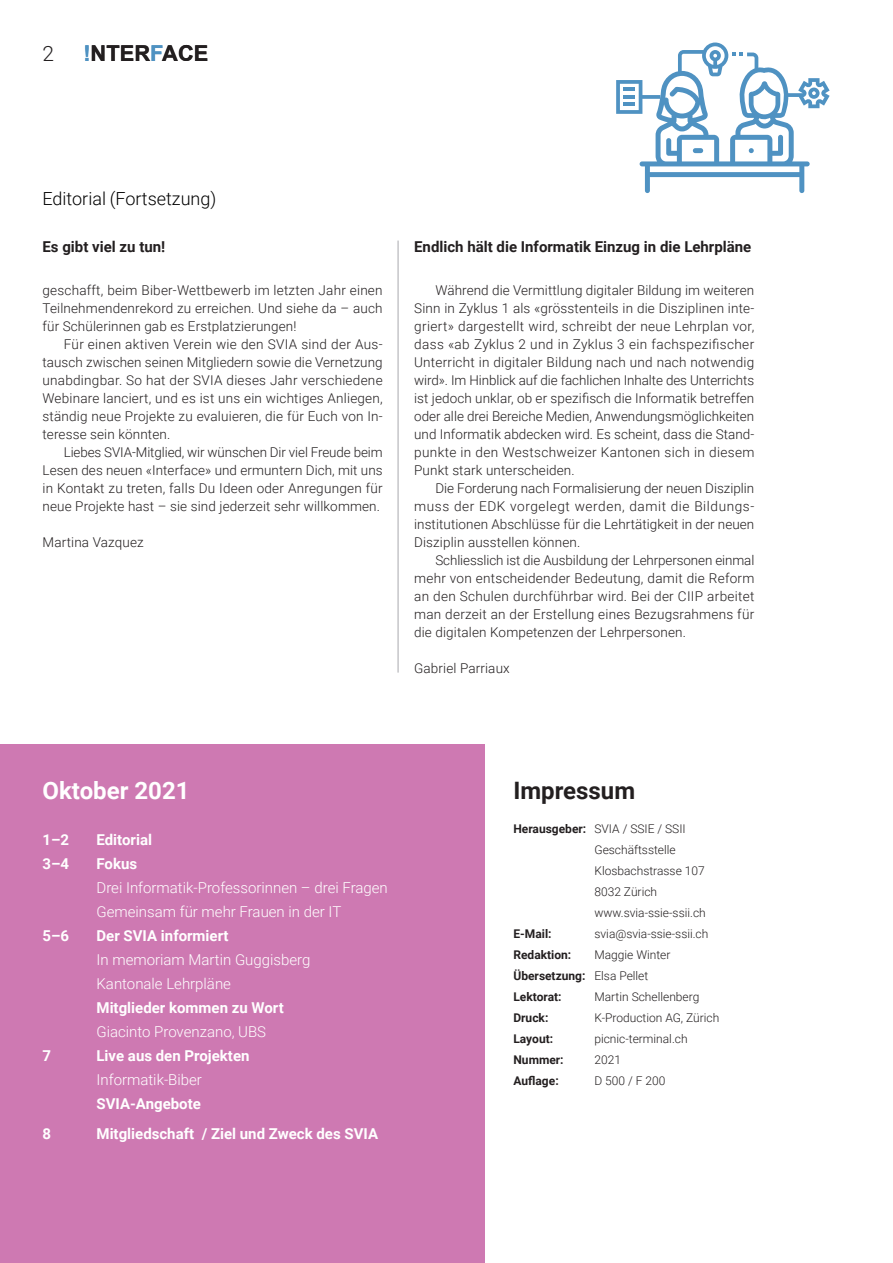
<style>
.page{position:relative;width:893px;height:1263px;background:#fff}
.page>*{position:absolute;margin:0;border:0;box-sizing:border-box;transform-origin:0 0}
.t1{font:700 24px "Roboto";color:#fff}
.t2{font:700 24px "Roboto";color:#231f20}
.t3{font:700 21.9px "Arial";color:#231f20}
.t4{font:300 21px "Roboto";color:#231f20}
.t5{font:300 18px "Roboto";color:#000}
.t6{font:300 15px/24px "Roboto";color:#fff}
.t7{font:700 15px "Roboto";color:#fff}
.t8{font:700 15px "Roboto";color:#231f20}
.t9{font:300 13.5px/18px "Roboto";letter-spacing:.01em;color:#231f20;text-align:justify}
.t10{font:300 12px/21px "Roboto";color:#231f20}
.t11{font:700 12px "Roboto";color:#231f20}
.s1{color:#4f92c2}
.s2{font-weight:700}
</style>
<div class="page">
<div style="left:0;top:745px;width:485px;height:518px;background:#ce79b2"></div>
<hr style="left:398px;top:241px;width:1px;height:432px;background:#a8a9ad">
<svg style="left:616px;top:43px;width:214px;height:150px"></svg>
<h3 class="t4" style="left:43px;top:38px;width:13px">2</h3>
<h2 class="t3" style="left:83px;top:38px;width:126px"><span class="s1">!</span>NTER<span class="s1">F</span>ACE</h2>
<h3 class="t5" style="left:43px;top:186px;width:175px">Editorial (Fortsetzung)</h3>
<p class="t8" style="left:43px;top:236px;width:124px">Es gibt viel zu tun!</p>
<p class="t9" style="left:43px;top:280px;width:342px">geschafft, beim Biber-Wettbewerb im letzten Jahr einen Teilnehmendenrekord zu erreichen. Und siehe da – auch für Schülerinnen gab es Erstplatzierungen!</p>
<p class="t9" style="left:43px;top:334px;width:342px;text-indent:21px">Für einen aktiven Verein wie den SVIA sind der Aus&shy;tausch zwischen seinen Mitgliedern sowie die Vernetzung unabdingbar. So hat der SVIA dieses Jahr verschiedene Webinare lanciert, und es ist uns ein wichtiges Anliegen, ständig neue Projekte zu evaluieren, die für Euch von In&shy;teresse sein könnten.</p>
<p class="t9" style="left:43px;top:442px;width:342px;text-indent:21px">Liebes SVIA-Mitglied, wir wünschen Dir viel Freude beim Lesen des neuen «Interface» und ermuntern Dich, mit uns in Kontakt zu treten, falls Du Ideen oder Anregungen für neue Projekte hast – sie sind jederzeit sehr willkommen.</p>
<p class="t9" style="left:43px;top:532px;width:103px">Martina Vazquez</p>
<p class="t8" style="left:414px;top:236px;width:339px">Endlich hält die Informatik Einzug in die Lehrpläne</p>
<p class="t9" style="left:414px;top:280px;width:342px;text-indent:21px">Während die Vermittlung digitaler Bildung im weiteren Sinn in Zyklus 1 als «grösstenteils in die Disziplinen inte&shy;griert» dargestellt wird, schreibt der neue Lehrplan vor, dass «ab Zyklus 2 und in Zyklus 3 ein fachspezifischer Unterricht in digitaler Bildung nach und nach notwendig wird». Im Hinblick auf die fachlichen Inhalte des Unterrichts ist jedoch unklar, ob er spezifisch die Informatik betreffen oder alle drei Bereiche Medien, Anwendungsmöglichkeiten und Informatik abdecken wird. Es scheint, dass die Stand&shy;punkte in den Westschweizer Kantonen sich in diesem Punkt stark unterscheiden.</p>
<p class="t9" style="left:414px;top:478px;width:342px;text-indent:21px">Die Forderung nach Formalisierung der neuen Disziplin muss der EDK vorgelegt werden, damit die Bildungs&shy;institutionen Abschlüsse für die Lehrtätigkeit in der neuen Disziplin ausstellen können.</p>
<p class="t9" style="left:414px;top:550px;width:342px;text-indent:21px">Schliesslich ist die Ausbildung der Lehrpersonen einmal mehr von entscheidender Bedeutung, damit die Reform an den Schulen durchführbar wird. Bei der CIIP arbeitet man derzeit an der Erstellung eines Bezugsrahmens für die digitalen Kompetenzen der Lehrpersonen.</p>
<p class="t9" style="left:414px;top:658px;width:97px">Gabriel Parriaux</p>
<h1 class="t1" style="left:43px;top:773px;width:149px">Oktober 2021</h1>
<p class="t7" style="left:43px;top:829px;width:28px">1–2</p>
<p class="t7" style="left:97px;top:829px;width:57px">Editorial</p>
<p class="t7" style="left:43px;top:853px;width:28px">3–4</p>
<p class="t7" style="left:97px;top:853px;width:42px">Fokus</p>
<p class="t6" style="left:97px;top:875px;width:293px">Drei Informatik-Professorinnen – drei Fragen<br>Gemeinsam für mehr Frauen in der IT</p>
<p class="t7" style="left:43px;top:925px;width:28px">5–6</p>
<p class="t7" style="left:97px;top:925px;width:134px">Der SVIA informiert</p>
<p class="t6" style="left:97px;top:947px;width:215px">In memoriam Martin Guggisberg<br>Kantonale Lehrpläne</p>
<p class="t7" style="left:97px;top:997px;width:189px">Mitglieder kommen zu Wort</p>
<p class="t6" style="left:97px;top:1019px;width:171px">Giacinto Provenzano, UBS</p>
<p class="t7" style="left:43px;top:1045px;width:10px">7</p>
<p class="t7" style="left:97px;top:1045px;width:154px">Live aus den Projekten</p>
<p class="t6" style="left:97px;top:1067px;width:107px">Informatik-Biber</p>
<p class="t7" style="left:97px;top:1093px;width:106px">SVIA-Angebote</p>
<p class="t7" style="left:43px;top:1123px;width:10px">8</p>
<p class="t7" style="left:97px;top:1123px;width:283px">Mitgliedschaft / Ziel und Zweck des SVIA</p>
<h1 class="t2" style="left:513px;top:773px;width:123px">Impressum</h1>
<p class="t10" style="left:594px;top:817px;width:113px;text-indent:-81px"><span class="s2">Herausgeber:</span> SVIA / SSIE / SSII<br>Geschäftsstelle<br>Klosbachstrasse 107<br>8032 Zürich www.svia-ssie-ssii.ch</p>
<p class="t11" style="left:513px;top:925px;width:40px">E-Mail:</p>
<p class="t10" style="left:594px;top:922px;width:115px">svia@svia-ssie-ssii.ch</p>
<p class="t11" style="left:513px;top:946px;width:59px">Redaktion:</p>
<p class="t10" style="left:513px;top:943px;width:159px;text-indent:81px">Maggie Winter<br><span class="s2">Übersetzung:</span> Elsa Pellet<br><span class="s2">Lektorat:</span></p>
<p class="t10" style="left:594px;top:985px;width:106px">Martin Schellenberg</p>
<p class="t11" style="left:513px;top:1009px;width:36px">Druck:</p>
<p class="t10" style="left:594px;top:1006px;width:126px">K-Production AG, Zürich</p>
<p class="t11" style="left:513px;top:1030px;width:41px">Layout:</p>
<p class="t10" style="left:594px;top:1027px;width:95px">picnic-terminal.ch</p>
<p class="t11" style="left:513px;top:1051px;width:52px">Nummer:</p>
<p class="t10" style="left:594px;top:1048px;width:28px">2021</p>
<p class="t11" style="left:513px;top:1072px;width:47px">Auflage:</p>
<p class="t10" style="left:594px;top:1069px;width:72px">D 500 / F 200</p>
</div>
